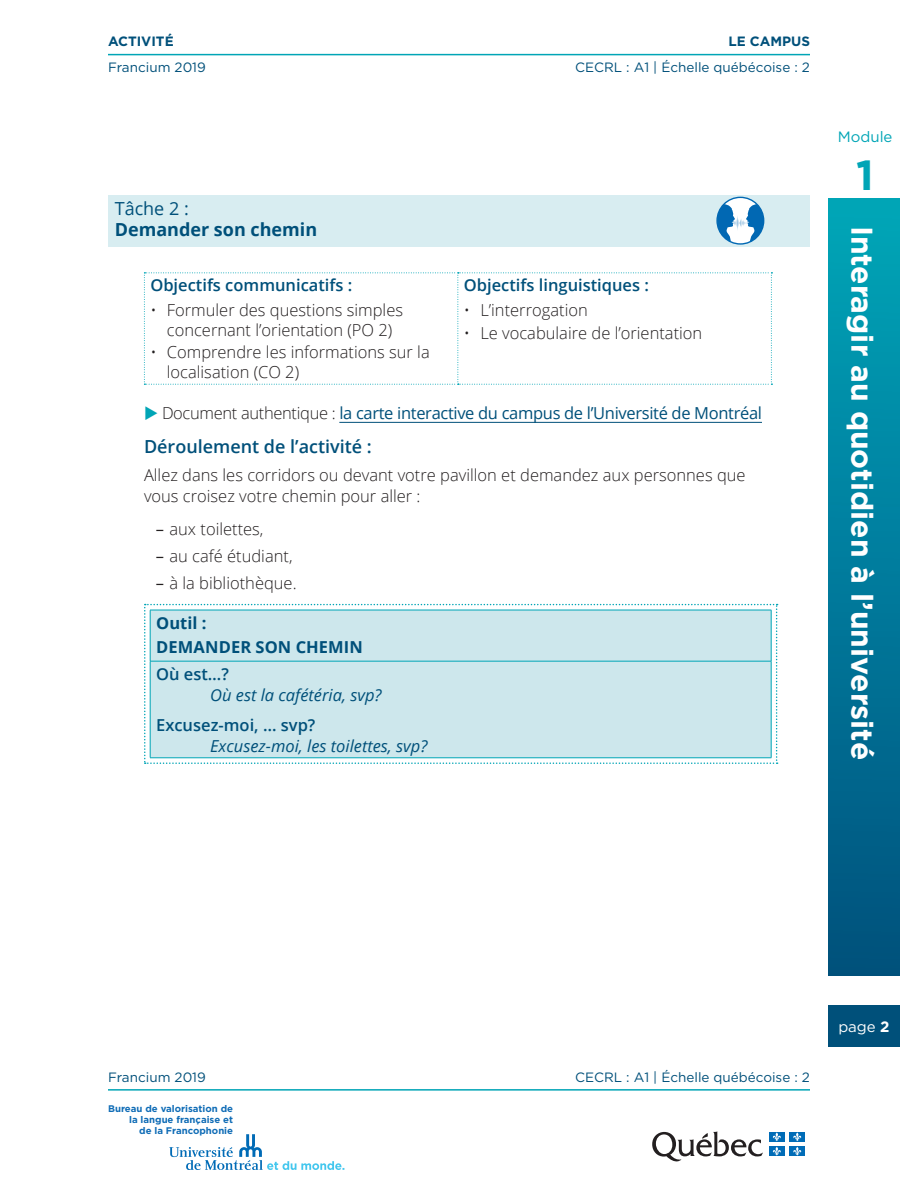
<style>
.page{position:relative;width:918px;height:1188px;background:#fff}
.page>*{position:absolute;margin:0;border:0;box-sizing:border-box;transform-origin:0 0}
.t1{font:700 42px "Gotham HTF";color:#00a5b6}
.t2{font:700 30px "Gotham HTF";color:#fff}
.t3{font:600 18px "Open Sans";color:#00507a}
.t4{font:700 18px "Open Sans";color:#00507a}
.t5{font:18px "Open Sans";color:#00507a}
.t6{font:300 16.5px/19.8px "Open Sans";color:#231f20}
.t7{font:16.5px "Open Sans";letter-spacing:-.02em;color:#00507a}
.t8{font:600 16.5px "Open Sans";color:#00507a}
.t9{font:italic 16.5px "Open Sans";color:#00507a}
.t10{font:700 16.5px/24px "Open Sans";color:#00507a}
.t11{font:15px "Gotham";color:#00a5b6}
.t12{font:15px "Gotham HTF";color:#fff}
.t13{font:13.5px "Gotham HTF";color:#00507a}
.t14{font:700 13.5px "Gotham HTF";color:#00507a}
.t15{font:700 9.6px/11.1px "Gotham";color:#0f6cb6;text-align:right}
.s1{color:#00a5b6}
.s2{font-weight:300;color:#231f20}
.s3{font-weight:400}
.s4{font-weight:700}
</style>
<div class="page">
<div style="left:828px;top:1005px;width:72px;height:41px;background:#00507a"></div>
<svg style="left:652px;top:1131px;width:111px;height:31px"></svg>
<div style="left:769px;top:1132px;width:16px;height:10px;background:#006cb7"></div>
<svg style="left:773px;top:1132px;width:8px;height:9px"></svg>
<div style="left:789px;top:1132px;width:16px;height:10px;background:#006cb7"></div>
<svg style="left:793px;top:1132px;width:8px;height:9px"></svg>
<div style="left:769px;top:1146px;width:16px;height:10px;background:#006cb7"></div>
<svg style="left:773px;top:1147px;width:8px;height:9px"></svg>
<div style="left:789px;top:1146px;width:16px;height:10px;background:#006cb7"></div>
<svg style="left:793px;top:1147px;width:8px;height:9px"></svg>
<svg style="left:169px;top:1134px;width:175px;height:36px"></svg>
<div style="left:828px;top:198px;width:72px;height:778px;background:linear-gradient(to bottom,#00a6b9,#00507d)"></div>
<hr style="left:108px;top:54px;width:702px;height:1px;background:#00a5b6">
<hr style="left:108px;top:1089px;width:702px;height:2px;background:#00a5b6">
<div style="left:108px;top:195px;width:702px;height:52px;background:#d8edf1"></div>
<hr style="left:339px;top:422px;width:423px;height:1px;background:#00507a">
<svg style="left:144px;top:272px;width:628px;height:113px"></svg>
<svg style="left:144px;top:604px;width:634px;height:160px;background:#cae6eb"></svg>
<svg style="left:717px;top:197px;width:47px;height:47px"></svg>
<svg style="left:717px;top:204px;width:47px;height:39px;background:#82b5d9"></svg>
<div style="left:716px;top:197px;width:48px;height:48px;border:1px solid #0168b3;border-radius:50%"></div>
<p class="t14" style="left:108px;top:34px;width:67px">ACTIVITÉ</p>
<p class="t14" style="left:728px;top:34px;width:83px">LE CAMPUS</p>
<p class="t13" style="left:108px;top:59px;width:99px">Francium 2019</p>
<p class="t13" style="left:575px;top:59px;width:236px">CECRL : A1 | Échelle québécoise : 2</p>
<p class="t5" style="left:115px;top:196px;width:76px">Tâche 2 :</p>
<p class="t4" style="left:115px;top:217px;width:204px">Demander son chemin</p>
<p class="t8" style="left:150px;top:274px;width:203px">Objectifs communicatifs :</p>
<p class="t6" style="left:150px;top:299px;width:254px;text-align:center">• Formuler des questions simples concernant l’orientation (PO 2)</p>
<p class="t6" style="left:167px;top:342px;width:264px;text-indent:-16px">• Comprendre les informations sur la localisation (CO 2)</p>
<p class="t8" style="left:464px;top:274px;width:187px">Objectifs linguistiques :</p>
<p class="t6" style="left:464px;top:299px;width:125px">• L’interrogation</p>
<p class="t6" style="left:464px;top:322px;width:240px">• Le vocabulaire de l’orientation</p>
<p class="t7" style="left:144px;top:402px;width:620px"><span class="s1">◆</span> <span class="s2">Document authentique :</span> la carte interactive du campus de l’Université de Montréal</p>
<p class="t3" style="left:144px;top:434px;width:229px">Déroulement de l’activité :</p>
<p class="t6" style="left:144px;top:465px;width:603px;line-height:21px">Allez dans les corridors ou devant votre pavillon et demandez aux personnes que vous croisez votre chemin pour aller :</p>
<p class="t6" style="left:156px;top:519px;width:109px"><span class="s3">–</span> aux toilettes,</p>
<p class="t6" style="left:156px;top:546px;width:138px"><span class="s3">–</span> au café étudiant,</p>
<p class="t6" style="left:156px;top:573px;width:142px"><span class="s3">–</span> à la bibliothèque.</p>
<p class="t10" style="left:156px;top:610px;width:208px">Outil :<br>DEMANDER SON CHEMIN</p>
<p class="t8" style="left:156px;top:662px;width:74px">Où est…?</p>
<p class="t9" style="left:210px;top:684px;width:173px">Où est la cafétéria, svp?</p>
<p class="t8" style="left:156px;top:713px;width:161px">Excusez-moi, … svp?</p>
<p class="t9" style="left:210px;top:735px;width:219px">Excusez-moi, les toilettes, svp?</p>
<p class="t11" style="left:838px;top:128px;width:56px">Module</p>
<h1 class="t1" style="left:856px;top:151px;width:19px">1</h1>
<h2 class="t2" style="left:879px;top:226px;width:536px;rotate:90deg">Interagir au quotidien à l’université</h2>
<p class="t13" style="left:108px;top:1069px;width:99px">Francium 2019</p>
<p class="t13" style="left:575px;top:1069px;width:236px">CECRL : A1 | Échelle québécoise : 2</p>
<p class="t15" style="left:108px;top:1103px;width:126px">Bureau de valorisation de la langue française et<br>de la Francophonie</p>
<p class="t12" style="left:838px;top:1018px;width:53px">page <span class="s4">2</span></p>
</div>
